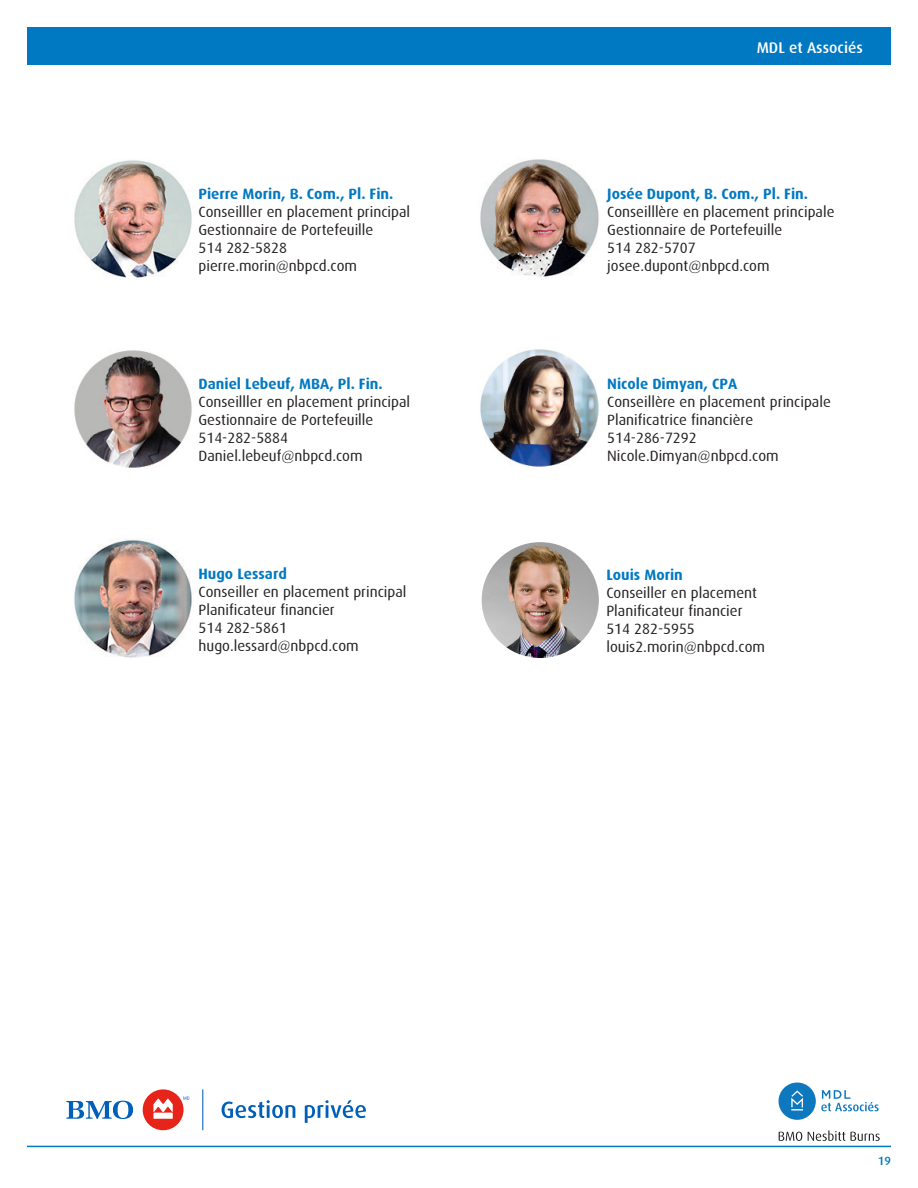
<style>
.page{position:relative;width:918px;height:1188px;background:#fff}
.page>*{position:absolute;margin:0;border:0;box-sizing:border-box;transform-origin:0 0}
.t1{font:500 15.6px "Dax";color:#fff}
.t2{font:15px "Dax";color:#231f20}
.t3{font:700 15px "Dax";color:#0079c2}
.t4{font:500 12px "Dax";color:#0079c2}
</style>
<div class="page">
<div style="left:27px;top:27px;width:864px;height:38px;background:#0079c2"></div>
<hr style="left:27px;top:1146px;width:864px;height:1px;background:#0079c2">
<svg style="left:779px;top:1083px;width:100px;height:37px"></svg>
<svg style="left:779px;top:1132px;width:23px;height:9px"></svg>
<svg style="left:808px;top:1131px;width:72px;height:10px"></svg>
<div style="left:143px;top:1089px;width:41px;height:41px;background:#e72419;border-radius:50%"></div>
<svg style="left:153px;top:1099px;width:20px;height:20px"></svg>
<svg style="left:222px;top:1100px;width:73px;height:18px"></svg>
<svg style="left:305px;top:1100px;width:61px;height:23px"></svg>
<svg style="left:202px;top:1089px;width:1px;height:41px"></svg>
<svg style="left:66px;top:1101px;width:67px;height:18px"></svg>
<svg style="left:183px;top:1097px;width:6px;height:3px"></svg>
<img style="left:74px;top:160px;width:118px;height:118px">
<img style="left:74px;top:350px;width:118px;height:118px">
<img style="left:74px;top:540px;width:118px;height:118px">
<img style="left:480px;top:159px;width:119px;height:119px">
<img style="left:480px;top:349px;width:119px;height:118px">
<img style="left:482px;top:542px;width:117px;height:116px">
<p class="t3" style="left:198px;top:186px;width:197px">Pierre Morin, B. Com., Pl. Fin.</p>
<p class="t2" style="left:198px;top:204px;width:213px">Conseilller en placement principal</p>
<p class="t2" style="left:198px;top:222px;width:176px">Gestionnaire de Portefeuille</p>
<p class="t2" style="left:198px;top:240px;width:90px">514 282-5828</p>
<p class="t2" style="left:198px;top:258px;width:160px">pierre.morin@nbpcd.com</p>
<p class="t3" style="left:198px;top:376px;width:186px">Daniel Lebeuf, MBA, Pl. Fin.</p>
<p class="t2" style="left:198px;top:394px;width:213px">Conseilller en placement principal</p>
<p class="t2" style="left:198px;top:412px;width:176px">Gestionnaire de Portefeuille</p>
<p class="t2" style="left:198px;top:430px;width:91px">514-282-5884</p>
<p class="t2" style="left:198px;top:448px;width:166px">Daniel.lebeuf@nbpcd.com</p>
<p class="t3" style="left:198px;top:566px;width:90px">Hugo Lessard</p>
<p class="t2" style="left:198px;top:584px;width:210px">Conseiller en placement principal</p>
<p class="t2" style="left:198px;top:602px;width:138px">Planificateur financier</p>
<p class="t2" style="left:198px;top:620px;width:90px">514 282-5861</p>
<p class="t2" style="left:198px;top:638px;width:162px">hugo.lessard@nbpcd.com</p>
<p class="t1" style="left:757px;top:38px;width:108px">MDL et Associés</p>
<p class="t3" style="left:607px;top:186px;width:202px">Josée Dupont, B. Com., Pl. Fin.</p>
<p class="t2" style="left:607px;top:204px;width:229px">Conseilllère en placement principale</p>
<p class="t2" style="left:607px;top:222px;width:176px">Gestionnaire de Portefeuille</p>
<p class="t2" style="left:607px;top:240px;width:90px">514 282-5707</p>
<p class="t2" style="left:607px;top:258px;width:164px">josee.dupont@nbpcd.com</p>
<p class="t3" style="left:607px;top:376px;width:132px">Nicole Dimyan, CPA</p>
<p class="t2" style="left:607px;top:394px;width:225px">Conseillère en placement principale</p>
<p class="t2" style="left:607px;top:412px;width:147px">Planificatrice financière</p>
<p class="t2" style="left:607px;top:430px;width:91px">514-286-7292</p>
<p class="t2" style="left:607px;top:448px;width:173px">Nicole.Dimyan@nbpcd.com</p>
<p class="t3" style="left:606px;top:567px;width:78px">Louis Morin</p>
<p class="t2" style="left:606px;top:585px;width:152px">Conseiller en placement</p>
<p class="t2" style="left:606px;top:603px;width:138px">Planificateur financier</p>
<p class="t2" style="left:606px;top:621px;width:90px">514 282-5955</p>
<p class="t2" style="left:606px;top:639px;width:160px">louis2.morin@nbpcd.com</p>
<p class="t4" style="left:878px;top:1154px;width:15px">19</p>
</div>
